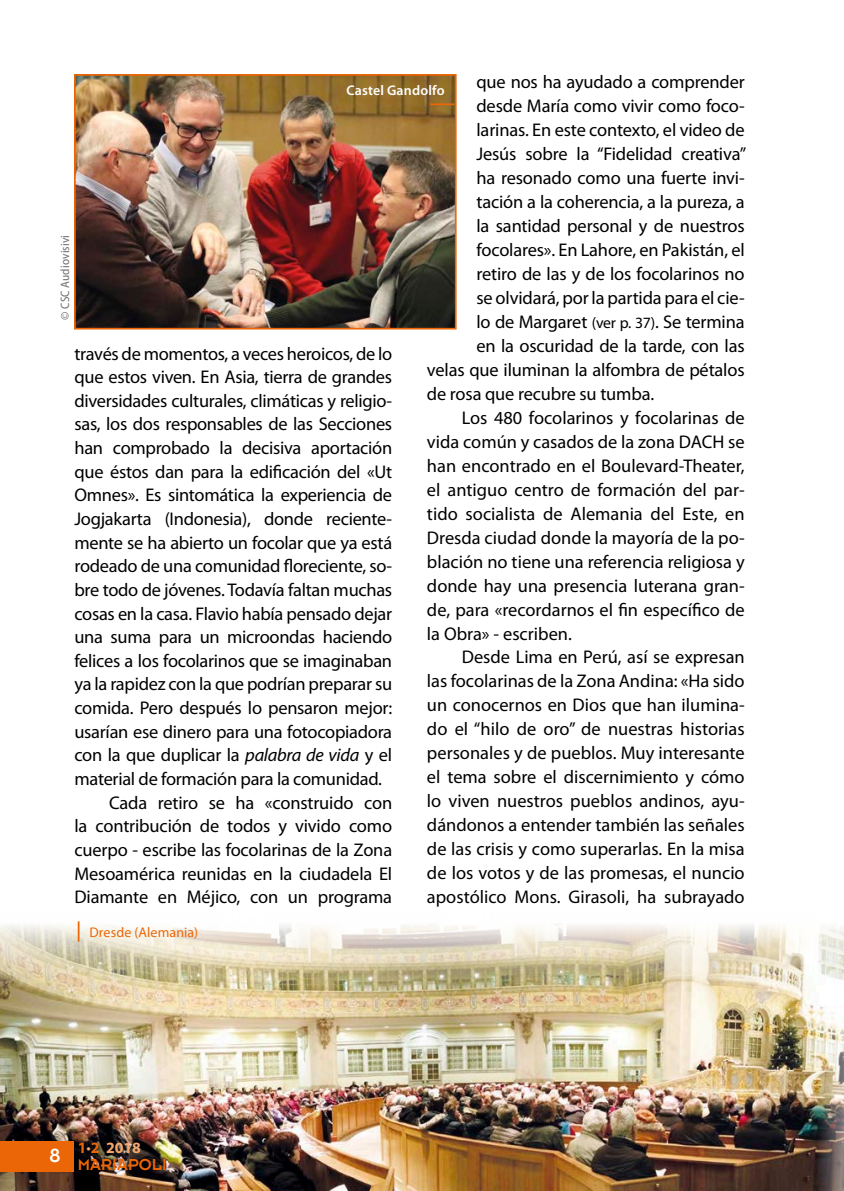
<style>
.page{position:relative;width:844px;height:1191px;background:#fff}
.page>*{position:absolute;margin:0;border:0;box-sizing:border-box;transform-origin:0 0}
.t1{font:18.38px "Myriad Pro";letter-spacing:-.01em;color:#000}
.t2{font:17.5px "Insignia LT Std";color:#eb6606}
.t3{font:700 15.75px "Myriad Pro";color:#f6a86d}
.t4{font:14px "Myriad Pro";letter-spacing:.01em;color:#eb6606}
.t5{font:600 14px "Myriad Pro";letter-spacing:.015em;color:#fff}
.t6{font:semi-condensed 12.25px "Myriad Pro";letter-spacing:.015em;color:#6e6e6e}
.s1{font-size:15.75px}
.s2{font-style:italic}
.s3{color:#eb6606}
.s4{font-weight:400}
</style>
<div class="page">
<img style="left:0;top:921px;width:843px;height:270px">
<img style="left:77px;top:77px;width:376px;height:249px">
<div style="left:74px;top:74px;width:382px;height:255px;border:2px solid #eb6606"></div>
<hr style="left:430px;top:103px;width:24px;height:2px;background:#eb6606">
<svg style="left:78px;top:921px;width:1px;height:20px"></svg>
<div style="left:0;top:1140px;width:74px;height:31px;background:#eb6606"></div>
<p class="t1" style="left:476px;top:71px;width:270px">que nos ha ayudado a comprender</p>
<p class="t1" style="left:476px;top:95px;width:270px">desde María como vivir como foco-</p>
<p class="t1" style="left:476px;top:119px;width:269px">larinas. En este contexto, el video de</p>
<p class="t1" style="left:476px;top:143px;width:271px">Jesús sobre la “Fidelidad creativa”</p>
<p class="t1" style="left:476px;top:167px;width:270px">ha resonado como una fuerte invi-</p>
<p class="t1" style="left:476px;top:191px;width:270px">tación a la coherencia, a la pureza, a</p>
<p class="t1" style="left:476px;top:215px;width:270px">la santidad personal y de nuestros</p>
<p class="t1" style="left:476px;top:239px;width:270px">focolares». En Lahore, en Pakistán, el</p>
<p class="t1" style="left:476px;top:262px;width:269px">retiro de las y de los focolarinos no</p>
<p class="t1" style="left:476px;top:286px;width:270px">se olvidará, por la partida para el cie-</p>
<p class="t1" style="left:476px;top:310px;width:270px">lo de Margaret <span class="s1">(ver p. 37)</span>. Se termina</p>
<p class="t1" style="left:476px;top:334px;width:270px">en la oscuridad de la tarde, con las</p>
<p class="t1" style="left:427px;top:358px;width:319px">velas que iluminan la alfombra de pétalos</p>
<p class="t1" style="left:427px;top:382px;width:229px">de rosa que recubre su tumba.</p>
<p class="t1" style="left:461px;top:406px;width:284px">Los 480 focolarinos y focolarinas de</p>
<p class="t1" style="left:427px;top:430px;width:319px">vida común y casados de la zona DACH se</p>
<p class="t1" style="left:427px;top:454px;width:319px">han encontrado en el Boulevard-Theater,</p>
<p class="t1" style="left:427px;top:478px;width:319px">el antiguo centro de formación del par-</p>
<p class="t1" style="left:427px;top:502px;width:319px">tido socialista de Alemania del Este, en</p>
<p class="t1" style="left:427px;top:526px;width:319px">Dresda ciudad donde la mayoría de la po-</p>
<p class="t1" style="left:427px;top:550px;width:319px">blación no tiene una referencia religiosa y</p>
<p class="t1" style="left:427px;top:574px;width:319px">donde hay una presencia luterana gran-</p>
<p class="t1" style="left:427px;top:598px;width:319px">de, para «recordarnos el fin específico de</p>
<p class="t1" style="left:427px;top:622px;width:146px">la Obra» - escriben.</p>
<p class="t1" style="left:461px;top:646px;width:284px">Desde Lima en Perú, así se expresan</p>
<p class="t1" style="left:427px;top:670px;width:319px">las focolarinas de la Zona Andina: «Ha sido</p>
<p class="t1" style="left:427px;top:694px;width:319px">un conocernos en Dios que han ilumina-</p>
<p class="t1" style="left:427px;top:718px;width:319px">do el “hilo de oro” de nuestras historias</p>
<p class="t1" style="left:427px;top:742px;width:319px">personales y de pueblos. Muy interesante</p>
<p class="t1" style="left:427px;top:766px;width:319px">el tema sobre el discernimiento y cómo</p>
<p class="t1" style="left:427px;top:789px;width:319px">lo viven nuestros pueblos andinos, ayu-</p>
<p class="t1" style="left:427px;top:813px;width:319px">dándonos a entender también las señales</p>
<p class="t1" style="left:427px;top:837px;width:319px">de las crisis y como superarlas. En la misa</p>
<p class="t1" style="left:427px;top:861px;width:319px">de los votos y de las promesas, el nuncio</p>
<p class="t1" style="left:427px;top:885px;width:319px">apostólico Mons. Girasoli, ha subrayado</p>
<p class="t5" style="left:346px;top:82px;width:100px">Castel Gandolfo</p>
<p class="t6" style="left:58px;top:319px;width:86px;rotate:-90deg">© CSC Audiovisivi</p>
<p class="t1" style="left:74px;top:342px;width:319px">través de momentos, a veces heroicos, de lo</p>
<p class="t1" style="left:74px;top:366px;width:319px">que estos viven. En Asia, tierra de grandes</p>
<p class="t1" style="left:74px;top:389px;width:319px">diversidades culturales, climáticas y religio-</p>
<p class="t1" style="left:74px;top:413px;width:319px">sas, los dos responsables de las Secciones</p>
<p class="t1" style="left:74px;top:436px;width:319px">han comprobado la decisiva aportación</p>
<p class="t1" style="left:74px;top:460px;width:319px">que éstos dan para la edificación del «Ut</p>
<p class="t1" style="left:74px;top:484px;width:319px">Omnes». Es sintomática la experiencia de</p>
<p class="t1" style="left:74px;top:507px;width:319px">Jogjakarta (I ndonesia), donde reciente-</p>
<p class="t1" style="left:74px;top:531px;width:319px">mente se ha abierto un focolar que ya está</p>
<p class="t1" style="left:74px;top:555px;width:319px">rodeado de una comunidad floreciente, so-</p>
<p class="t1" style="left:74px;top:578px;width:319px">bre todo de jóvenes. Todavía faltan muchas</p>
<p class="t1" style="left:74px;top:602px;width:319px">cosas en la casa. Flavio había pensado dejar</p>
<p class="t1" style="left:74px;top:625px;width:319px">una suma para un microondas haciendo</p>
<p class="t1" style="left:74px;top:649px;width:319px">felices a los focolarinos que se imaginaban</p>
<p class="t1" style="left:74px;top:673px;width:319px">ya la rapidez con la que podrían preparar su</p>
<p class="t1" style="left:74px;top:696px;width:319px">comida. Pero después lo pensaron mejor:</p>
<p class="t1" style="left:74px;top:720px;width:319px">usarían ese dinero para una fotocopiadora</p>
<p class="t1" style="left:74px;top:744px;width:319px">con la que duplicar la <span class="s2">palabra de vida</span> y el</p>
<p class="t1" style="left:74px;top:767px;width:309px">material de formación para la comunidad.</p>
<p class="t1" style="left:109px;top:791px;width:284px">Cada retiro se ha «construido con</p>
<p class="t1" style="left:74px;top:814px;width:319px">la contribución de todos y vivido como</p>
<p class="t1" style="left:74px;top:838px;width:319px">cuerpo - escribe las focolarinas de la Zona</p>
<p class="t1" style="left:74px;top:862px;width:319px">Mesoamérica reunidas en la ciudadela El</p>
<p class="t1" style="left:74px;top:885px;width:319px">Diamante en Méjico, con un programa</p>
<p class="t4" style="left:89px;top:923px;width:110px">Dresde (Alemania)</p>
<p class="t3" style="left:78px;top:1137px;width:65px"><span class="s3">1</span><span class="s4">•</span><span class="s3">2</span> 2018</p>
<p class="t2" style="left:49px;top:1155px;width:119px"><sup>8</sup> MARIAPOLI</p>
</div>
